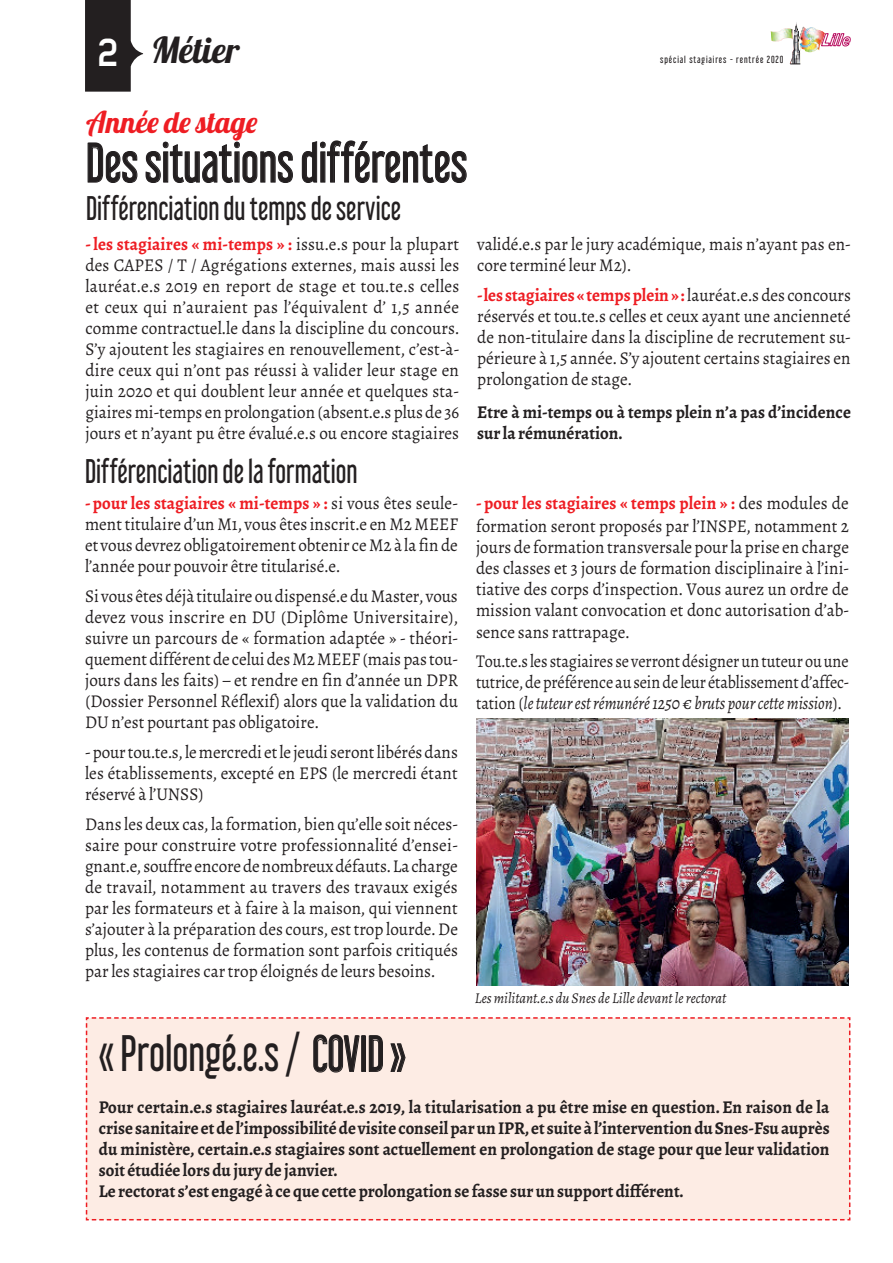
<style>
.page{position:relative;width:893px;height:1263px;background:#fff}
.page>*{position:absolute;margin:0;border:0;box-sizing:border-box;transform-origin:0 0}
.t1{font:49.5px "Libel Suit Rg";color:#231f20;scale:.92 1}
.t2{font:45px "Libel Suit Rg";color:#231f20;scale:.92 1}
.t3{font:35.85px "Lobster 1.4";color:#231f20}
.t4{font:30px "Libel Suit Rg";color:#231f20;scale:.92 1}
.t5{font:30px "Lobster 1.4";color:#ee1d23}
.t6{font:18px/21px "Alegreya";color:#231f20;text-align:justify;scale:.95 1}
.t7{font:700 18px/21px "Alegreya";color:#231f20;scale:.95 1}
.t8{font:18px/21px "Alegreya";color:#231f20;text-align:justify;scale:.9 1}
.t9{font:italic 15px "Alegreya";color:#231f20;scale:.95 1}
.t10{font:9px "Libel Suit Rg";letter-spacing:.1em;color:#231f20}
.s1{font-family:"Lastwaerkbold";font-size:39px;color:#fff}
.s2{font-weight:700;color:#ee1d23}
.s3{font-style:italic}
</style>
<div class="page">
<svg style="left:85px;top:0;width:58px;height:92px"></svg>
<svg style="left:88px;top:143px;width:50px;height:40px"></svg>
<svg style="left:146px;top:142px;width:147px;height:41px"></svg>
<svg style="left:302px;top:141px;width:165px;height:42px"></svg>
<img style="left:771px;top:22px;width:54px;height:42px">
<svg style="left:821px;top:33px;width:29px;height:13px"></svg>
<div style="left:86px;top:1017px;width:764px;height:203px;background:#fdece4"></div>
<img style="left:476px;top:719px;width:373px;height:266px">
<h3 class="t3" style="left:98px;top:27px;width:144px"><span class="s1">2</span> Métier</h3>
<p class="t10" style="left:660px;top:53px;width:125px">spécial stagiaires - rentrée 2020</p>
<h3 class="t5" style="left:86px;top:103px;width:173px">Année de stage</h3>
<h1 class="t1" style="left:86px;top:122px;width:416px">Des situations différentes</h1>
<h3 class="t4" style="left:86px;top:183px;width:344px">Différenciation du temps de service</h3>
<p class="t6" style="left:85px;top:234px;width:395px"><span class="s2">- les stagiaires « mi-temps » :</span> issu.e.s pour la plupart des CAPES / T / Agrégations externes, mais aussi les lauréat.e.s 2019 en report de stage et tou.te.s celles et ceux qui n’auraient pas l’équivalent d’ 1,5 année comme contractuel.le dans la discipline du concours.<br>S’y ajoutent les stagiaires en renouvellement, c’est-à&shy;dire ceux qui n’ont pas réussi à valider leur stage en juin 2020 et qui doublent leur année et quelques sta&shy;giaires mi-temps en prolongation (absent.e.s plus de 36 jours et n’ayant pu être évalué.e.s ou encore stagiaires</p>
<p class="t6" style="left:477px;top:234px;width:395px">validé.e.s par le jury académique, mais n’ayant pas en&shy;core terminé leur M2).</p>
<p class="t6" style="left:477px;top:285px;width:395px"><span class="s2">- les stagiaires « temps plein » :</span> lauréat.e.s des concours réservés et tou.te.s celles et ceux ayant une ancienneté de non-titulaire dans la discipline de recrutement su&shy;périeure à 1,5 année. S’y ajoutent certains stagiaires en prolongation de stage.</p>
<p class="t7" style="left:477px;top:402px;width:395px">Etre à mi-temps ou à temps plein n’a pas d’incidence sur la rémunération.</p>
<h3 class="t4" style="left:85px;top:447px;width:298px">Différenciation de la formation</h3>
<p class="t6" style="left:85px;top:493px;width:394px"><span class="s2">- pour les stagiaires « mi-temps » :</span> si vous êtes seule&shy;ment titulaire d’un M1, vous êtes inscrit.e en M2 MEEF et vous devrez obligatoirement obtenir ce M2 à la fin de l’année pour pouvoir être titularisé.e.</p>
<p class="t6" style="left:85px;top:586px;width:394px">Si vous êtes déjà titulaire ou dispensé.e du Master, vous devez vous inscrire en DU (Diplôme Universitaire), suivre un parcours de « formation adaptée » - théori&shy;quement différent de celui des M2 MEEF (mais pas tou&shy;jours dans les faits) – et rendre en fin d’année un DPR (Dossier Personnel Réflexif) alors que la validation du DU n’est pourtant pas obligatoire.</p>
<p class="t6" style="left:85px;top:742px;width:394px">- pour tou.te.s, le mercredi et le jeudi seront libérés dans les établissements, excepté en EPS (le mercredi étant réservé à l’UNSS)</p>
<p class="t6" style="left:85px;top:814px;width:394px">Dans les deux cas, la formation, bien qu’elle soit néces&shy;saire pour construire votre professionnalité d’ensei&shy;gnant.e, souffre encore de nombreux défauts. La charge de travail, notamment au travers des travaux exigés par les formateurs et à faire à la maison, qui viennent s’ajouter à la préparation des cours, est trop lourde. De plus, les contenus de formation sont parfois critiqués par les stagiaires car trop éloignés de leurs besoins.</p>
<p class="t6" style="left:476px;top:493px;width:394px;line-height:21.5px"><span class="s2">- pour les stagiaires « temps plein » :</span> des modules de formation seront proposés par l’INSPE, notamment 2 jours de formation transversale pour la prise en charge des classes et 3 jours de formation disciplinaire à l’ini&shy;tiative des corps d’inspection. Vous aurez un ordre de mission valant convocation et donc autorisation d’ab&shy;sence sans rattrapage.</p>
<p class="t8" style="left:476px;top:650px;width:416px">Tou.te.s les stagiaires se verront désigner un tuteur ou une tutrice, de préférence au sein de leur établissement d’affec&shy;tation (<span class="s3">le tuteur est rémunéré 1250 € bruts pour cette mission</span>).</p>
<p class="t9" style="left:475px;top:989px;width:266px">Les militant.e.s du Snes de Lille devant le rectorat</p>
<h2 class="t2" style="left:99px;top:1017px;width:335px">« Prolongé.e.s / COVID »</h2>
<p class="t7" style="left:99px;top:1097px;width:771px">Pour certain.e.s stagiaires lauréat.e.s 2019, la titularisation a pu être mise en question. En raison de la crise sanitaire et de l’impossibilité de visite conseil par un IPR, et suite à l’intervention du Snes-Fsu auprès du ministère, certain.e.s stagiaires sont actuellement en prolongation de stage pour que leur validation soit étudiée lors du jury de janvier.<br>Le rectorat s’est engagé à ce que cette prolongation se fasse sur un support différent.</p>
</div>
